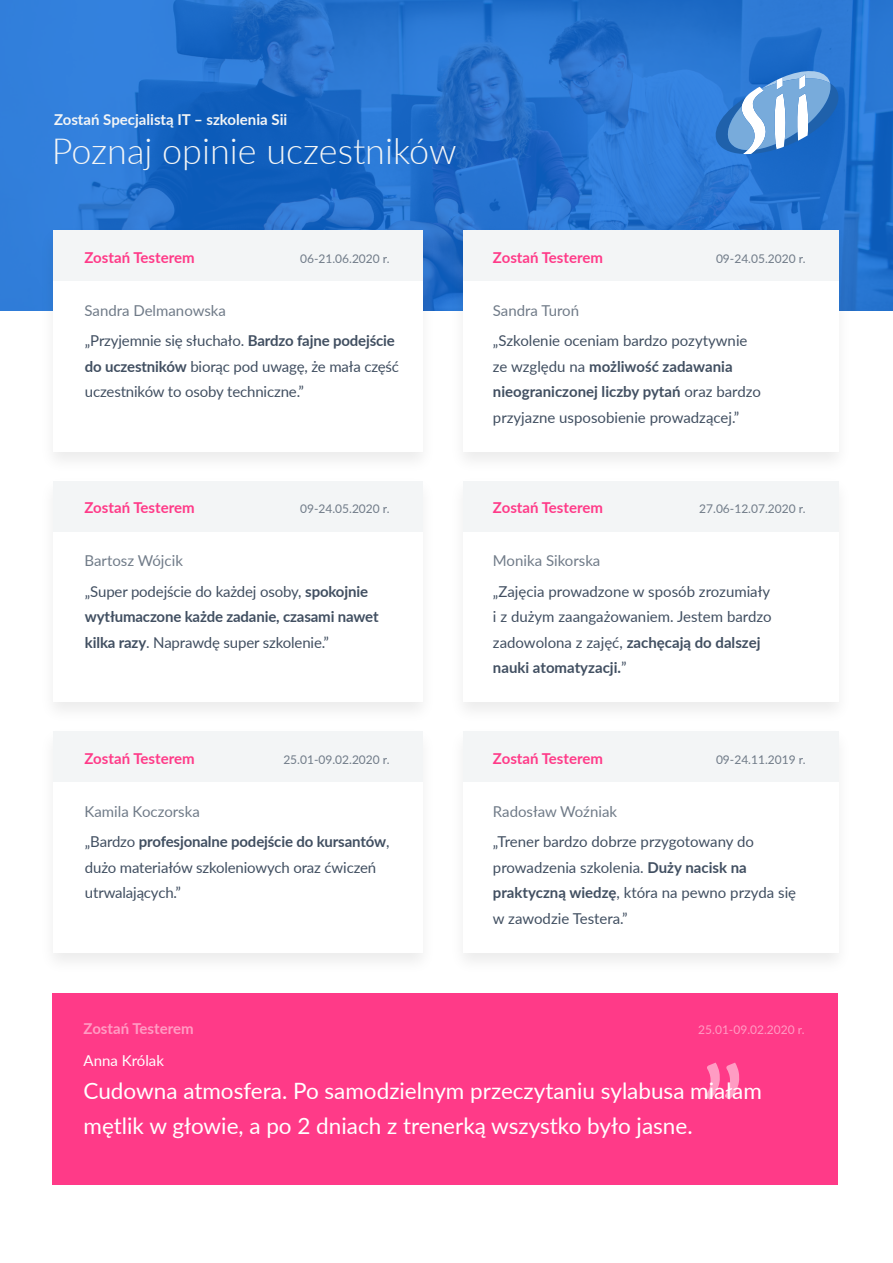
<style>
.page{position:relative;width:893px;height:1263px;background:#fff}
.page>*{position:absolute;margin:0;border:0;box-sizing:border-box;transform-origin:0 0}
.t1{font:127.5px "Lato";color:#fff}
.t2{font:300 36px "Lato";color:#f3f5f6}
.t3{font:22.5px/34.5px "Lato";color:#fff}
.t4{font:15px/25.5px "Lato";letter-spacing:-.005em;color:#414f61}
.t5{font:700 15px/25.5px "Lato";letter-spacing:-.01em;color:#414f61}
.t6{font:15px "Lato";color:#707b88}
.t7{font:700 15px "Lato";color:#ff3a88}
.t8{font:700 15px "Lato";color:#f3f5f6}
.t9{font:700 15px "Lato";color:#fff}
.t10{font:15px "Lato";color:#fff}
.t11{font:12px "Lato";color:#707b88}
.t12{font:12px "Lato";color:#fff}
.s1{font-weight:700}
.s2{font-weight:400}
</style>
<div class="page">
<svg style="left:0;top:0;width:893px;height:311px;background:#2572ce"></svg>
<div style="left:39px;top:224px;width:397px;height:251px;background:#000;opacity:.08"></div>
<div style="left:53px;top:230px;width:370px;height:222px;background:#fff"></div>
<div style="left:39px;top:475px;width:397px;height:250px;background:#000;opacity:.08"></div>
<div style="left:53px;top:481px;width:370px;height:221px;background:#fff"></div>
<div style="left:39px;top:725px;width:397px;height:250px;background:#000;opacity:.08"></div>
<div style="left:53px;top:731px;width:370px;height:221px;background:#fff"></div>
<div style="left:449px;top:224px;width:403px;height:251px;background:#000;opacity:.08"></div>
<div style="left:463px;top:230px;width:375px;height:222px;background:#fff"></div>
<div style="left:449px;top:475px;width:403px;height:250px;background:#000;opacity:.08"></div>
<div style="left:463px;top:481px;width:375px;height:221px;background:#fff"></div>
<div style="left:449px;top:725px;width:403px;height:250px;background:#000;opacity:.08"></div>
<div style="left:463px;top:731px;width:375px;height:221px;background:#fff"></div>
<div style="left:53px;top:230px;width:370px;height:51px;background:#f3f5f6"></div>
<div style="left:53px;top:481px;width:370px;height:51px;background:#f3f5f6"></div>
<div style="left:53px;top:731px;width:370px;height:51px;background:#f3f5f6"></div>
<div style="left:463px;top:230px;width:375px;height:51px;background:#f3f5f6"></div>
<div style="left:463px;top:481px;width:375px;height:51px;background:#f3f5f6"></div>
<div style="left:463px;top:731px;width:375px;height:51px;background:#f3f5f6"></div>
<svg style="left:712px;top:69px;width:130px;height:85px;background:#6198d6"></svg>
<div style="left:52px;top:994px;width:785px;height:191px;background:#ff3a88"></div>
<p class="t8" style="left:54px;top:108px;width:235px">Zostań Specjalistą IT – szkolenia Sii</p>
<p class="t2" style="left:52px;top:126px;width:406px">Poznaj opinie uczestników</p>
<p class="t7" style="left:85px;top:246px;width:112px">Zostań Testerem</p>
<p class="t11" style="left:300px;top:250px;width:91px">06-21.06.2020 r.</p>
<p class="t7" style="left:493px;top:246px;width:112px">Zostań Testerem</p>
<p class="t11" style="left:716px;top:250px;width:91px">09-24.05.2020 r.</p>
<p class="t6" style="left:85px;top:300px;width:143px">Sandra Delmanowska</p>
<p class="t6" style="left:493px;top:300px;width:88px">Sandra Turoń</p>
<p class="t4" style="left:85px;top:327px;width:316px">„Przyjemnie się słuchało. <span class="s1">Bardzo fajne podejście do uczestników</span> biorąc pod uwagę, że mała część uczestników to osoby techniczne.”</p>
<p class="t4" style="left:493px;top:327px;width:269px">„Szkolenie oceniam bardzo pozytywnie ze względu na <span class="s1">możliwość zadawania nieograniczonej liczby pytań</span> oraz bardzo przyjazne usposobienie prowadzącej.”</p>
<p class="t7" style="left:85px;top:497px;width:112px">Zostań Testerem</p>
<p class="t11" style="left:300px;top:500px;width:91px">09-24.05.2020 r.</p>
<p class="t7" style="left:493px;top:497px;width:112px">Zostań Testerem</p>
<p class="t11" style="left:699px;top:500px;width:108px">27.06-12.07.2020 r.</p>
<p class="t6" style="left:85px;top:550px;width:100px">Bartosz Wójcik</p>
<p class="t6" style="left:493px;top:550px;width:109px">Monika Sikorska</p>
<p class="t5" style="left:85px;top:578px;width:295px"><span class="s2">„Super podejście do każdej osoby,</span> spokojnie wytłumaczone każde zadanie, czasami nawet kilka razy<span class="s2">. Naprawdę super szkolenie.”</span></p>
<p class="t4" style="left:493px;top:578px;width:280px">„Zajęcia prowadzone w sposób zrozumiały i z dużym zaangażowaniem. Jestem bardzo zadowolona z zajęć, <span class="s1">zachęcają do dalszej nauki atomatyzacji.</span>”</p>
<p class="t7" style="left:85px;top:747px;width:112px">Zostań Testerem</p>
<p class="t11" style="left:283px;top:750px;width:108px">25.01-09.02.2020 r.</p>
<p class="t7" style="left:493px;top:747px;width:112px">Zostań Testerem</p>
<p class="t11" style="left:716px;top:750px;width:91px">09-24.11.2019 r.</p>
<p class="t6" style="left:85px;top:801px;width:117px">Kamila Koczorska</p>
<p class="t6" style="left:493px;top:801px;width:126px">Radosław Woźniak</p>
<p class="t4" style="left:85px;top:828px;width:306px">„Bardzo <span class="s1">profesjonalne podejście do kursantów</span>, dużo materiałów szkoleniowych oraz ćwiczeń utrwalających.”</p>
<p class="t4" style="left:493px;top:828px;width:305px">„Trener bardzo dobrze przygotowany do prowadzenia szkolenia. <span class="s1">Duży nacisk na praktyczną wiedzę</span>, która na pewno przyda się w zawodzie Testera.”</p>
<p class="t9" style="left:84px;top:1018px;width:112px">Zostań Testerem</p>
<p class="t12" style="left:698px;top:1021px;width:108px">25.01-09.02.2020 r.</p>
<p class="t10" style="left:84px;top:1050px;width:82px">Anna Królak</p>
<h1 class="t1" style="left:700px;top:942px;width:48px">„</h1>
<p class="t3" style="left:84px;top:1073px;width:680px">Cudowna atmosfera. Po samodzielnym przeczytaniu sylabusa miałam mętlik w głowie, a po 2 dniach z trenerką wszystko było jasne.</p>
</div>
